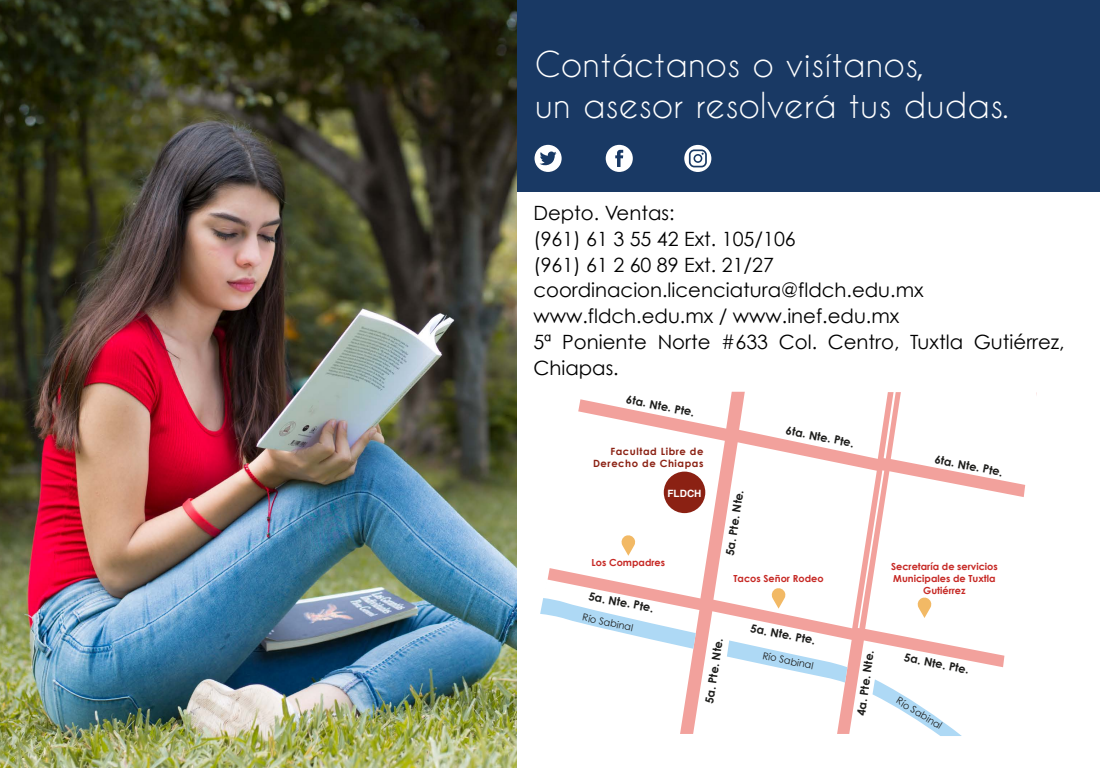
<style>
.page{position:relative;width:1100px;height:768px;background:#fff}
.page>*{position:absolute;margin:0;border:0;box-sizing:border-box;transform-origin:0 0}
.t1{font:33.6px/41.2px "Caviar Dreams";letter-spacing:.01em;color:#fff}
.t2{font:19.7px/25.7px "Century Gothic";color:#000}
.t3{font:700 11.4px "Century Gothic";color:#1d1d1b}
.t4{font:700 10px/12px "Century Gothic";letter-spacing:.055em;color:#8b2113;text-align:right}
.t5{font:700 10px "Helvetica";color:#fff}
.t6{font:700 9.7px/11.7px "Century Gothic";color:#c62824;text-align:center}
.t7{font:9.7px "Century Gothic";color:#1d1d1b}
</style>
<div class="page">
<img style="left:0;top:0;width:517px;height:768px">
<div style="left:517px;top:0;width:583px;height:192px;background:#193964"></div>
<svg style="left:540px;top:391px;width:486px;height:345px"></svg>
<div style="left:664px;top:472px;width:41px;height:41px;background:#8b2113;border-radius:50%"></div>
<div style="left:535px;top:145px;width:27px;height:27px;background:#fff;border-radius:50%"></div>
<svg style="left:540px;top:152px;width:16px;height:14px"></svg>
<div style="left:606px;top:145px;width:27px;height:27px;background:#fff;border-radius:50%"></div>
<svg style="left:615px;top:150px;width:8px;height:17px"></svg>
<svg style="left:684px;top:145px;width:27px;height:27px"></svg>
<svg style="left:689px;top:149px;width:18px;height:18px"></svg>
<h1 class="t1" style="left:535px;top:43px;width:475px">Contáctanos o visítanos,<br>un asesor resolverá tus dudas.</h1>
<p class="t2" style="left:533px;top:200px;width:533px">Depto. Ventas:<br>(961) 61 3 55 42 Ext. 105/106<br>(961) 61 2 60 89 Ext. 21/27 coordinacion.licenciatura@fldch.edu.mx www.fldch.edu.mx / www.inef.edu.mx<br>5ª Poniente Norte #633 Col. Centro, Tuxtla Gutiérrez,<br>Chiapas.</p>
<p class="t3" style="left:628px;top:392px;width:71px;rotate:11deg">6ta. Nte. Pte.</p>
<p class="t4" style="left:593px;top:445px;width:112px">Facultad Libre de<br>Derecho de Chiapas</p>
<p class="t5" style="left:668px;top:489px;width:35px">FLDCH</p>
<p class="t3" style="left:722px;top:554px;width:67px;rotate:-81deg">5a. Pte. Nte.</p>
<p class="t3" style="left:787px;top:423px;width:71px;rotate:11deg">6ta. Nte. Pte.</p>
<p class="t3" style="left:936px;top:452px;width:71px;rotate:11deg">6ta. Nte. Pte.</p>
<p class="t6" style="left:592px;top:556px;width:75px">Los Compadres</p>
<p class="t6" style="left:891px;top:561px;width:108px">Secretaría de servicios<br>Municipales de Tuxtla<br>Gutiérrez</p>
<p class="t6" style="left:734px;top:572px;width:92px">Tacos Señor Rodeo</p>
<p class="t3" style="left:590px;top:589px;width:67px;rotate:11deg">5a. Nte. Pte.</p>
<p class="t7" style="left:584px;top:611px;width:53px;rotate:12deg">Río Sabinal</p>
<p class="t3" style="left:752px;top:621px;width:67px;rotate:11deg">5a. Nte. Pte.</p>
<p class="t3" style="left:702px;top:702px;width:67px;rotate:-82deg">5a. Pte. Nte.</p>
<p class="t3" style="left:854px;top:714px;width:67px;rotate:-82deg">4a. Pte. Nte.</p>
<p class="t7" style="left:764px;top:649px;width:53px;rotate:12deg">Río Sabinal</p>
<p class="t3" style="left:906px;top:650px;width:67px;rotate:11deg">5a. Nte. Pte.</p>
<p class="t7" style="left:900px;top:694px;width:53px;rotate:31deg">Río Sabinal</p>
</div>
